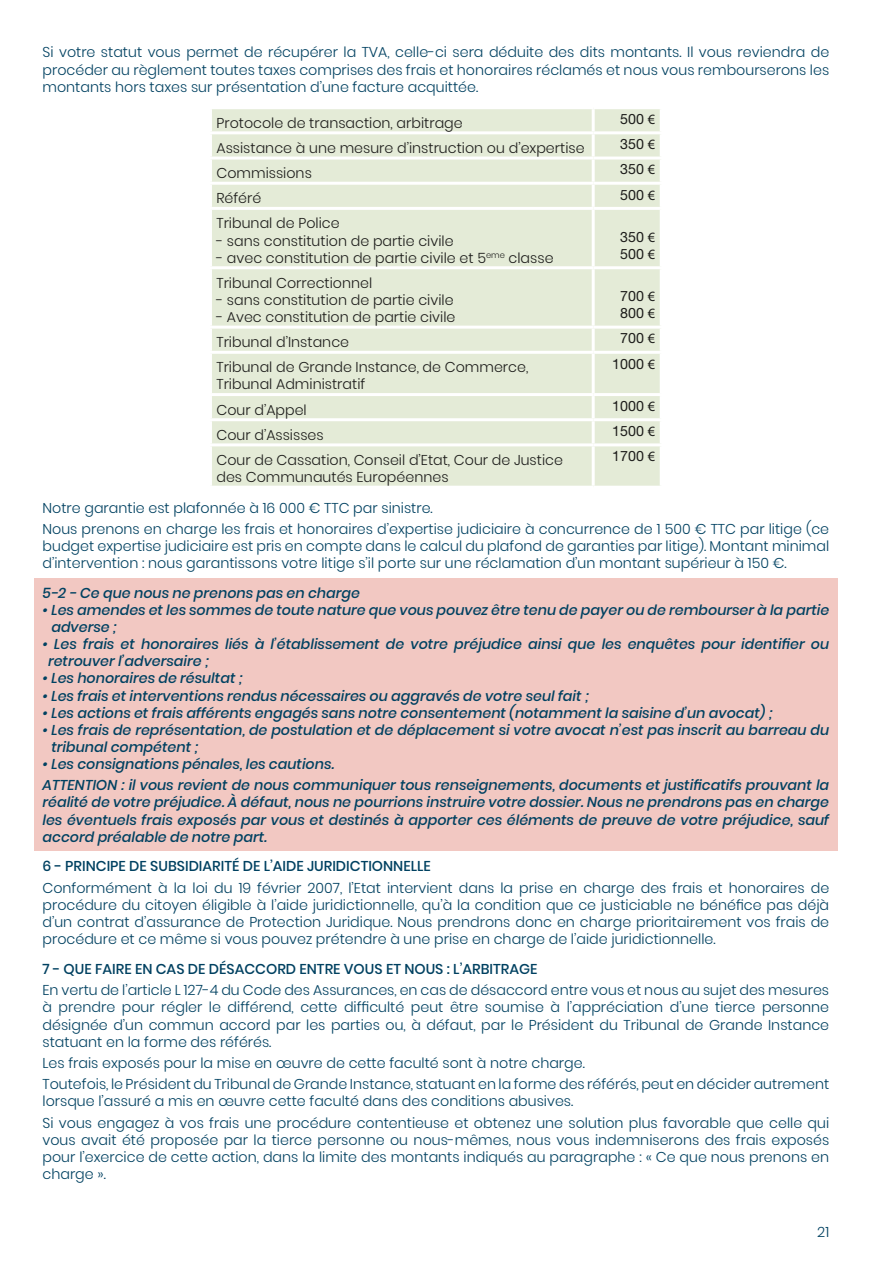
<style>
.page{position:relative;width:893px;height:1263px;background:#fff}
.page>*{position:absolute;margin:0;border:0;box-sizing:border-box;transform-origin:0 0}
.t1{font:300 14.25px/17.1px "Poppins";color:#004161;text-align:justify}
.t2{font:italic 500 14.25px/17.1px "Poppins";color:#004161}
.t3{font:300 14.25px/17.1px "Poppins";color:#1d1d1b}
.t4{font:500 14.25px "Poppins";color:#004161}
.t5{font:14.25px/17.1px "Helvetica Neue";color:#1d1d1b}
.s1{font-family:"Myriad Pro"}
</style>
<div class="page">
<div style="left:34px;top:578px;width:804px;height:272px;background:#f2c8c2"></div>
<div style="left:212px;top:109px;width:448px;height:377px;background:#e4ebd7"></div>
<hr style="left:592px;top:109px;width:3px;height:22px;background:#fff">
<hr style="left:209px;top:131px;width:384px;height:3px;background:#fff">
<hr style="left:593px;top:131px;width:70px;height:3px;background:#fff">
<hr style="left:592px;top:134px;width:3px;height:23px;background:#fff">
<hr style="left:209px;top:157px;width:384px;height:3px;background:#fff">
<hr style="left:593px;top:157px;width:70px;height:3px;background:#fff">
<hr style="left:592px;top:160px;width:3px;height:22px;background:#fff">
<hr style="left:209px;top:182px;width:384px;height:3px;background:#fff">
<hr style="left:593px;top:182px;width:70px;height:3px;background:#fff">
<hr style="left:592px;top:185px;width:3px;height:22px;background:#fff">
<hr style="left:209px;top:207px;width:384px;height:3px;background:#fff">
<hr style="left:593px;top:207px;width:70px;height:3px;background:#fff">
<hr style="left:592px;top:210px;width:3px;height:56px;background:#fff">
<hr style="left:209px;top:266px;width:384px;height:3px;background:#fff">
<hr style="left:593px;top:266px;width:70px;height:3px;background:#fff">
<hr style="left:592px;top:269px;width:3px;height:57px;background:#fff">
<hr style="left:209px;top:326px;width:384px;height:3px;background:#fff">
<hr style="left:593px;top:326px;width:70px;height:3px;background:#fff">
<hr style="left:592px;top:329px;width:3px;height:22px;background:#fff">
<hr style="left:209px;top:351px;width:384px;height:3px;background:#fff">
<hr style="left:593px;top:351px;width:70px;height:3px;background:#fff">
<hr style="left:592px;top:354px;width:3px;height:39px;background:#fff">
<hr style="left:209px;top:393px;width:384px;height:3px;background:#fff">
<hr style="left:593px;top:393px;width:70px;height:3px;background:#fff">
<hr style="left:592px;top:396px;width:3px;height:22px;background:#fff">
<hr style="left:209px;top:418px;width:384px;height:3px;background:#fff">
<hr style="left:593px;top:418px;width:70px;height:3px;background:#fff">
<hr style="left:592px;top:421px;width:3px;height:22px;background:#fff">
<hr style="left:209px;top:443px;width:384px;height:3px;background:#fff">
<hr style="left:593px;top:443px;width:70px;height:3px;background:#fff">
<hr style="left:592px;top:446px;width:3px;height:40px;background:#fff">
<p class="t1" style="left:43px;top:44px;width:788px">Si votre statut vous permet de récupérer la TVA, celle-ci sera déduite des dits montants. Il vous reviendra de procéder au règlement toutes taxes comprises des frais et honoraires réclamés et nous vous rembourserons les montants hors taxes sur présentation d’une facture acquittée.</p>
<p class="t3" style="left:216px;top:114px;width:248px">Protocole de transaction, arbitrage</p>
<p class="t5" style="left:620px;top:110px;width:37px">500 <span class="s1">€</span></p>
<p class="t3" style="left:216px;top:139px;width:370px">Assistance à une mesure d’instruction ou d’expertise</p>
<p class="t5" style="left:620px;top:135px;width:37px">350 <span class="s1">€</span></p>
<p class="t3" style="left:216px;top:165px;width:97px">Commissions</p>
<p class="t5" style="left:620px;top:161px;width:37px">350 <span class="s1">€</span></p>
<p class="t3" style="left:216px;top:190px;width:46px">Référé</p>
<p class="t5" style="left:620px;top:186px;width:37px">500 <span class="s1">€</span></p>
<p class="t3" style="left:216px;top:215px;width:125px">Tribunal de Police</p>
<p class="t3" style="left:216px;top:232px;width:239px">- sans constitution de partie civile</p>
<p class="t3" style="left:216px;top:249px;width:339px">- avec constitution de partie civile et 5<sup>eme</sup> classe</p>
<p class="t5" style="left:620px;top:228px;width:37px">350 <span class="s1">€<br></span>500 <span class="s1">€</span></p>
<p class="t3" style="left:216px;top:274px;width:157px">Tribunal Correctionnel</p>
<p class="t3" style="left:216px;top:291px;width:239px">- sans constitution de partie civile</p>
<p class="t3" style="left:216px;top:309px;width:240px">- Avec constitution de partie civile</p>
<p class="t5" style="left:620px;top:287px;width:37px">700 <span class="s1">€<br></span>800 <span class="s1">€</span></p>
<p class="t3" style="left:216px;top:334px;width:134px">Tribunal d’Instance</p>
<p class="t5" style="left:620px;top:330px;width:37px">700 <span class="s1">€</span></p>
<p class="t3" style="left:216px;top:359px;width:313px">Tribunal de Grande Instance, de Commerce,<br>Tribunal Administratif</p>
<p class="t5" style="left:612px;top:355px;width:44px">1000 <span class="s1">€</span></p>
<p class="t3" style="left:216px;top:401px;width:92px">Cour d’Appel</p>
<p class="t5" style="left:612px;top:397px;width:44px">1000 <span class="s1">€</span></p>
<p class="t3" style="left:216px;top:426px;width:109px">Cour d’Assisses</p>
<p class="t5" style="left:612px;top:422px;width:44px">1500 <span class="s1">€</span></p>
<p class="t3" style="left:216px;top:451px;width:348px">Cour de Cassation, Conseil d’Etat, Cour de Justice des Communautés Européennes</p>
<p class="t5" style="left:612px;top:447px;width:44px">1700 <span class="s1">€</span></p>
<p class="t1" style="left:43px;top:497px;width:788px;line-height:21.3px">Notre garantie est plafonnée à 16 000 € TTC par sinistre.<br>Nous prenons en charge les frais et honoraires d’expertise judiciaire à concurrence de 1 500 € TTC par litige (ce</p>
<p class="t1" style="left:43px;top:537px;width:788px">budget expertise judiciaire est pris en compte dans le calcul du plafond de garanties par litige). Montant minimal d’intervention : nous garantissons votre litige s’il porte sur une réclamation d’un montant supérieur à 150 €.</p>
<p class="t2" style="left:43px;top:584px;width:319px">5-2 - Ce que nous ne prenons pas en charge</p>
<p class="t2" style="left:51px;top:601px;width:779px;text-indent:-9px">• Les amendes et les sommes de toute nature que vous pouvez être tenu de payer ou de rembourser à la partie adverse ;</p>
<p class="t2" style="left:48px;top:636px;width:783px;text-indent:-6px">• Les frais et honoraires liés à l’établissement de votre préjudice ainsi que les enquêtes pour identifier ou retrouver l’adversaire ;</p>
<p class="t2" style="left:43px;top:670px;width:202px">• Les honoraires de résultat ;</p>
<p class="t2" style="left:43px;top:687px;width:548px">• Les frais et interventions rendus nécessaires ou aggravés de votre seul fait ;</p>
<p class="t2" style="left:43px;top:704px;width:732px">• Les actions et frais afférents engagés sans notre consentement (notamment la saisine d’un avocat) ;</p>
<p class="t2" style="left:51px;top:721px;width:779px;text-indent:-9px">• Les frais de représentation, de postulation et de déplacement si votre avocat n’est pas inscrit au barreau du tribunal compétent ;</p>
<p class="t2" style="left:43px;top:753px;width:788px;line-height:21.3px">• Les consignations pénales, les cautions.<br>ATTENTION : il vous revient de nous communiquer tous renseignements, documents et justificatifs prouvant la</p>
<p class="t2" style="left:43px;top:794px;width:788px;text-align:justify">réalité de votre préjudice. À défaut, nous ne pourrions instruire votre dossier. Nous ne prendrons pas en charge les éventuels frais exposés par vous et destinés à apporter ces éléments de preuve de votre préjudice, sauf accord préalable de notre part.</p>
<p class="t4" style="left:43px;top:858px;width:390px">6 - PRINCIPE DE SUBSIDIARITÉ DE L’AIDE JURIDICTIONNELLE</p>
<p class="t1" style="left:43px;top:879px;width:788px">Conformément à la loi du 19 février 2007, l’Etat intervient dans la prise en charge des frais et honoraires de procédure du citoyen éligible à l’aide juridictionnelle, qu’à la condition que ce justiciable ne bénéfice pas déjà d’un contrat d’assurance de Protection Juridique. Nous prendrons donc en charge prioritairement vos frais de procédure et ce même si vous pouvez prétendre à une prise en charge de l’aide juridictionnelle.</p>
<p class="t4" style="left:43px;top:961px;width:496px">7 - QUE FAIRE EN CAS DE DÉSACCORD ENTRE VOUS ET NOUS : L’ARBITRAGE</p>
<p class="t1" style="left:43px;top:982px;width:788px">En vertu de l’article L 127-4 du Code des Assurances, en cas de désaccord entre vous et nous au sujet des mesures à prendre pour régler le différend, cette difficulté peut être soumise à l’appréciation d’une tierce personne désignée d’un commun accord par les parties ou, à défaut, par le Président du Tribunal de Grande Instance statuant en la forme des référés.</p>
<p class="t1" style="left:43px;top:1052px;width:788px;line-height:21.3px">Les frais exposés pour la mise en œuvre de cette faculté sont à notre charge.<br>Toutefois, le Président du Tribunal de Grande Instance, statuant en la forme des référés, peut en décider autrement</p>
<p class="t1" style="left:43px;top:1091px;width:788px;line-height:21.3px">lorsque l’assuré a mis en œuvre cette faculté dans des conditions abusives.<br>Si vous engagez à vos frais une procédure contentieuse et obtenez une solution plus favorable que celle qui</p>
<p class="t1" style="left:43px;top:1131px;width:788px">vous avait été proposée par la tierce personne ou nous-mêmes, nous vous indemniserons des frais exposés pour l’exercice de cette action, dans la limite des montants indiqués au paragraphe : « Ce que nous prenons en charge ».</p>
<p class="t1" style="left:817px;top:1224px;width:13px">21</p>
</div>
